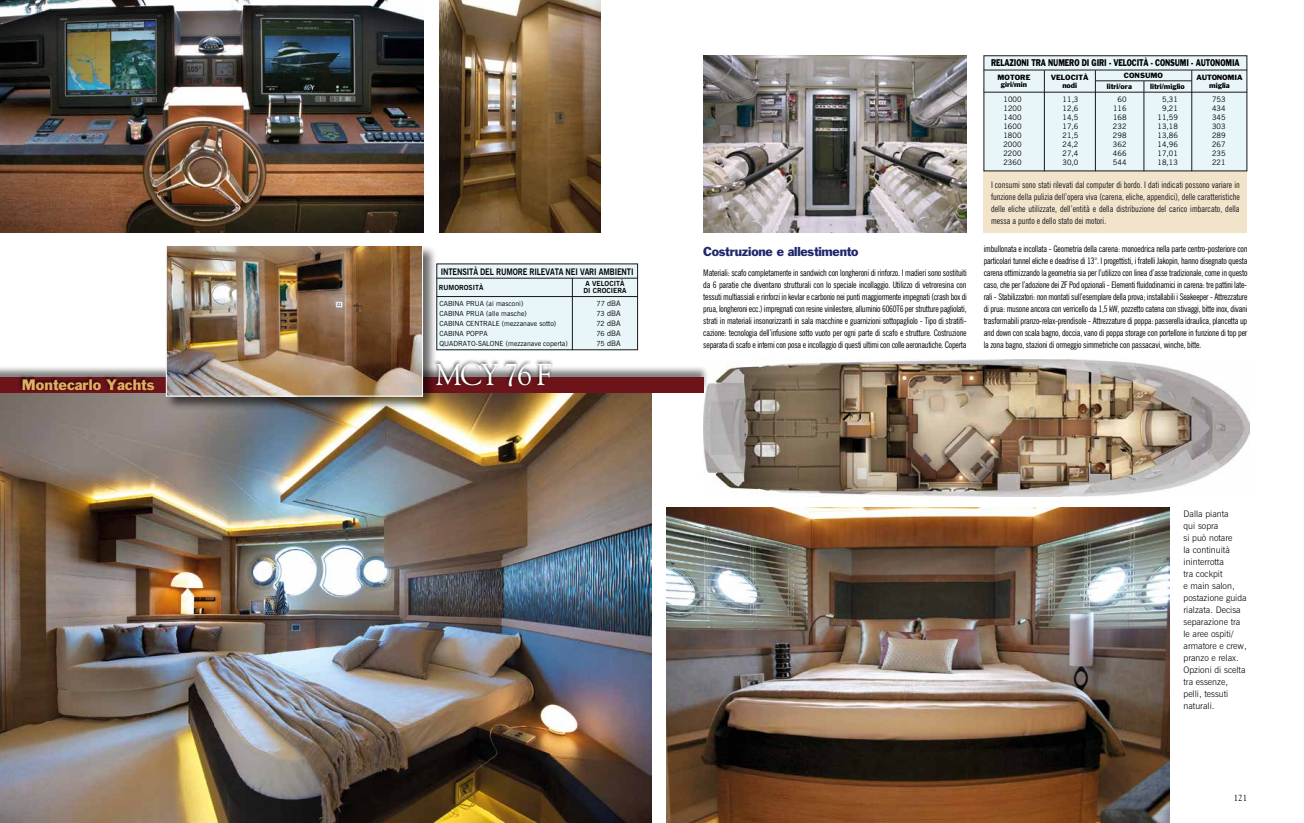
<style>
.page{position:relative;width:1304px;height:823px;background:#fff}
.page>*{position:absolute;margin:0;border:0;box-sizing:border-box;transform-origin:0 0}
.t1{font:30px "Goudy";color:#fff}
.t2{font:14px "Franklin Gothic";color:#e3ae61}
.t3{font:12px "Franklin Gothic";letter-spacing:-.02em;color:#20286d}
.t4{font:condensed 9px/12px "News Gothic BT";letter-spacing:-.02em;color:#000;text-align:justify}
.t5{font:condensed 9px/12px "News Gothic BT";color:#1a181c;text-align:justify}
.t6{font:300 9px/12px "News Gothic BT";color:#000}
.t7{font:9px "Franklin Gothic";letter-spacing:-.015em;color:#000;scale:.74 1}
.t8{font:700 9px "News Gothic BT";letter-spacing:-.015em;color:#000;scale:.85 1}
.t9{font:9px "Goudy";color:#000}
.t10{font:7.5px "News Gothic BT";letter-spacing:.005em;color:#000}
.t11{font:7px "News Gothic BT";letter-spacing:.005em;color:#000}
.t12{font:7px/7.5px "Franklin Gothic";letter-spacing:.005em;color:#000;text-align:center}
.t13{font:700 7px/7px "News Gothic BT";letter-spacing:.005em;color:#000;text-align:center}
.t14{font:7px/7.5px "Franklin Gothic";letter-spacing:-.02em;color:#000;text-align:center}
.s1{font-size:7px}
</style>
<div class="page">
<div style="left:984px;top:167px;width:263px;height:65px;background:#f2e4cb"></div>
<img style="left:0;top:0;width:423px;height:232px">
<img style="left:439px;top:0;width:162px;height:232px">
<img style="left:704px;top:359px;width:545px;height:137px">
<img style="left:0;top:393px;width:652px;height:429px">
<img style="left:703px;top:55px;width:264px;height:177px">
<div style="left:984px;top:55px;width:263px;height:116px;background:#e8f5f9;border:1px solid #1a181c"></div>
<hr style="left:1095px;top:70px;width:1px;height:101px;background:#1a181c">
<hr style="left:1144px;top:81px;width:1px;height:90px;background:#1a181c">
<hr style="left:1191px;top:70px;width:1px;height:101px;background:#1a181c">
<hr style="left:1044px;top:70px;width:1px;height:101px;background:#1a181c">
<hr style="left:984px;top:70px;width:263px;height:1px;background:#1a181c">
<hr style="left:984px;top:92px;width:263px;height:1px;background:#1a181c">
<hr style="left:1096px;top:80px;width:96px;height:1px;background:#1a181c">
<div style="left:437px;top:263px;width:201px;height:87px;background:#e8f5f9"></div>
<hr style="left:572px;top:278px;width:1px;height:72px;background:#1a181c">
<hr style="left:437px;top:278px;width:201px;height:1px;background:#1a181c">
<hr style="left:437px;top:296px;width:201px;height:1px;background:#1a181c">
<img style="left:666px;top:507px;width:504px;height:315px">
<div style="left:0;top:365px;width:709px;height:28px;background:#000;opacity:.5"></div>
<div style="left:0;top:376px;width:703px;height:16px;background:#6d141a"></div>
<div style="left:18px;top:358px;width:535px;height:33px;background:#000;opacity:.75"></div>
<div style="left:165px;top:244px;width:273px;height:167px;background:#000;opacity:.6"></div>
<img style="left:168px;top:247px;width:253px;height:147px">
<div style="left:166px;top:245px;width:257px;height:151px;border:1px solid #fff"></div>
<h2 class="t2" style="left:22px;top:375px;width:134px">Montecarlo Yachts</h2>
<p class="t8" style="left:441px;top:266px;width:229px">INTENSITÀ DEL RUMORE RILEVATA NEI VARI AMBIENTI</p>
<p class="t13" style="left:583px;top:280px;width:45px">A VELOCITÀ<br>DI CROCIERA</p>
<p class="t13" style="left:439px;top:284px;width:46px">RUMOROSITÀ</p>
<p class="t11" style="left:440px;top:298px;width:85px">CABINA PRUA (ai masconi)</p>
<p class="t10" style="left:596px;top:298px;width:26px"><span class="s1">77</span> dBA</p>
<p class="t11" style="left:440px;top:308px;width:89px">CABINA PRUA (alle masche)</p>
<p class="t10" style="left:596px;top:308px;width:26px"><span class="s1">73</span> dBA</p>
<p class="t11" style="left:440px;top:318px;width:118px">CABINA CENTRALE (mezzanave sotto)</p>
<p class="t10" style="left:596px;top:318px;width:26px"><span class="s1">72</span> dBA</p>
<p class="t11" style="left:440px;top:328px;width:50px">CABINA POPPA</p>
<p class="t10" style="left:596px;top:328px;width:26px"><span class="s1">76</span> dBA</p>
<p class="t11" style="left:440px;top:338px;width:130px">QUADRATO-SALONE (mezzanave coperta)</p>
<p class="t10" style="left:596px;top:338px;width:26px"><span class="s1">75</span> dBA</p>
<h1 class="t1" style="left:435px;top:355px;width:118px">MCY 76 F</h1>
<h3 class="t3" style="left:703px;top:244px;width:157px">Costruzione e allestimento</h3>
<p class="t4" style="left:703px;top:267px;width:265px">Materiali: scafo completamente in sandwich con longheroni di rinforzo. I madieri sono sostituiti da 6 paratie che diventano strutturali con lo speciale incollaggio. Utilizzo di vetroresina con tessuti multiassiali e rinforzi in kevlar e carbonio nei punti maggiormente impegnati (crash box di prua, longheroni ecc.) impregnati con resine vinilestere, alluminio 6060T6 per strutture pagliolati, strati in materiali insonorizzanti in sala macchine e guarnizioni sottopagliolo - Tipo di stratifi&shy;cazione: tecnologia dell’infusione sotto vuoto per ogni parte di scafo e strutture. Costruzione separata di scafo e interni con posa e incollaggio di questi ultimi con colle aeronautiche. Coperta</p>
<p class="t7" style="left:991px;top:57px;width:337px">RELAZIONI TRA NUMERO DI GIRI - VELOCITÀ - CONSUMI - AUTONOMIA</p>
<p class="t12" style="left:1124px;top:71px;width:41px">CONSUMO</p>
<p class="t12" style="left:997px;top:73px;width:34px">MOTORE giri/min</p>
<p class="t12" style="left:1051px;top:73px;width:39px">VELOCITÀ nodi</p>
<p class="t12" style="left:1107px;top:82px;width:27px">litri/ora</p>
<p class="t12" style="left:1150px;top:82px;width:36px">litri/miglio</p>
<p class="t14" style="left:1197px;top:73px;width:47px">AUTONOMIA miglia</p>
<p class="t10" style="left:1003px;top:94px;width:20px">1000</p>
<p class="t10" style="left:1063px;top:94px;width:17px">11,3</p>
<p class="t10" style="left:1118px;top:94px;width:11px">60</p>
<p class="t10" style="left:1162px;top:94px;width:17px">5,31</p>
<p class="t10" style="left:1212px;top:94px;width:15px">753</p>
<p class="t10" style="left:1003px;top:103px;width:20px">1200</p>
<p class="t10" style="left:1063px;top:103px;width:17px">12,6</p>
<p class="t10" style="left:1113px;top:103px;width:15px">116</p>
<p class="t10" style="left:1162px;top:103px;width:17px">9,21</p>
<p class="t10" style="left:1212px;top:103px;width:15px">434</p>
<p class="t10" style="left:1003px;top:112px;width:20px">1400</p>
<p class="t10" style="left:1063px;top:112px;width:17px">14,5</p>
<p class="t10" style="left:1113px;top:112px;width:15px">168</p>
<p class="t10" style="left:1158px;top:112px;width:22px">11,59</p>
<p class="t10" style="left:1212px;top:112px;width:15px">345</p>
<p class="t10" style="left:1003px;top:121px;width:20px">1600</p>
<p class="t10" style="left:1062px;top:121px;width:17px">17,6</p>
<p class="t10" style="left:1113px;top:121px;width:15px">232</p>
<p class="t10" style="left:1157px;top:121px;width:22px">13,18</p>
<p class="t10" style="left:1212px;top:121px;width:15px">303</p>
<p class="t10" style="left:1003px;top:130px;width:20px">1800</p>
<p class="t10" style="left:1062px;top:130px;width:17px">21,5</p>
<p class="t10" style="left:1113px;top:130px;width:15px">298</p>
<p class="t10" style="left:1157px;top:130px;width:22px">13,86</p>
<p class="t10" style="left:1212px;top:130px;width:15px">289</p>
<p class="t10" style="left:1003px;top:139px;width:20px">2000</p>
<p class="t10" style="left:1062px;top:139px;width:17px">24,2</p>
<p class="t10" style="left:1113px;top:139px;width:15px">362</p>
<p class="t10" style="left:1157px;top:139px;width:22px">14,96</p>
<p class="t10" style="left:1212px;top:139px;width:15px">267</p>
<p class="t10" style="left:1003px;top:148px;width:20px">2200</p>
<p class="t10" style="left:1062px;top:148px;width:17px">27,4</p>
<p class="t10" style="left:1113px;top:148px;width:15px">466</p>
<p class="t10" style="left:1157px;top:148px;width:22px">17,01</p>
<p class="t10" style="left:1212px;top:148px;width:15px">235</p>
<p class="t10" style="left:1003px;top:157px;width:20px">2360</p>
<p class="t10" style="left:1062px;top:157px;width:17px">30,0</p>
<p class="t10" style="left:1113px;top:157px;width:15px">544</p>
<p class="t10" style="left:1157px;top:157px;width:22px">18,13</p>
<p class="t10" style="left:1212px;top:157px;width:15px">221</p>
<p class="t5" style="left:991px;top:179px;width:250px">I consumi sono stati rilevati dal computer di bordo. I dati indicati possono variare in funzione della pulizia dell’opera viva (carena, eliche, appendici), delle caratteristiche delle eliche utilizzate, dell’entità e della distribuzione del carico imbarcato, della messa a punto e dello stato dei motori.</p>
<p class="t4" style="left:984px;top:243px;width:265px">imbullonata e incollata - Geometria della carena: monoedrica nella parte centro-posteriore con particolari tunnel eliche e deadrise di 13°. I progettisti, i fratelli Jakopin, hanno disegnato questa carena ottimizzando la geometria sia per l’utilizzo con linea d’asse tradizionale, come in questo caso, che per l’adozione dei ZF Pod opzionali - Elementi fluidodinamici in carena: tre pattini late&shy;rali - Stabilizzatori: non montati sull’esemplare della prova; installabili i Seakeeper - Attrezzature di prua: musone ancora con verricello da 1,5 kW, pozzetto catena con stivaggi, bitte inox, divani trasformabili pranzo-relax-prendisole - Attrezzature di poppa: passerella idraulica, plancetta up and down con scala bagno, doccia, vano di poppa storage con portellone in funzione di top per la zona bagno, stazioni di ormeggio simmetriche con passacavi, winche, bitte.</p>
<p class="t6" style="left:1183px;top:507px;width:65px">Dalla pianta<br>qui sopra<br>si può notare<br>la continuità ininterrotta<br>tra cockpit<br>e main salon, postazione guida rialzata. Decisa separazione tra le aree ospiti/ armatore e crew, pranzo e relax.<br>Opzioni di scelta tra essenze, pelli, tessuti naturali.</p>
<p class="t9" style="left:1234px;top:792px;width:15px">121</p>
</div>
